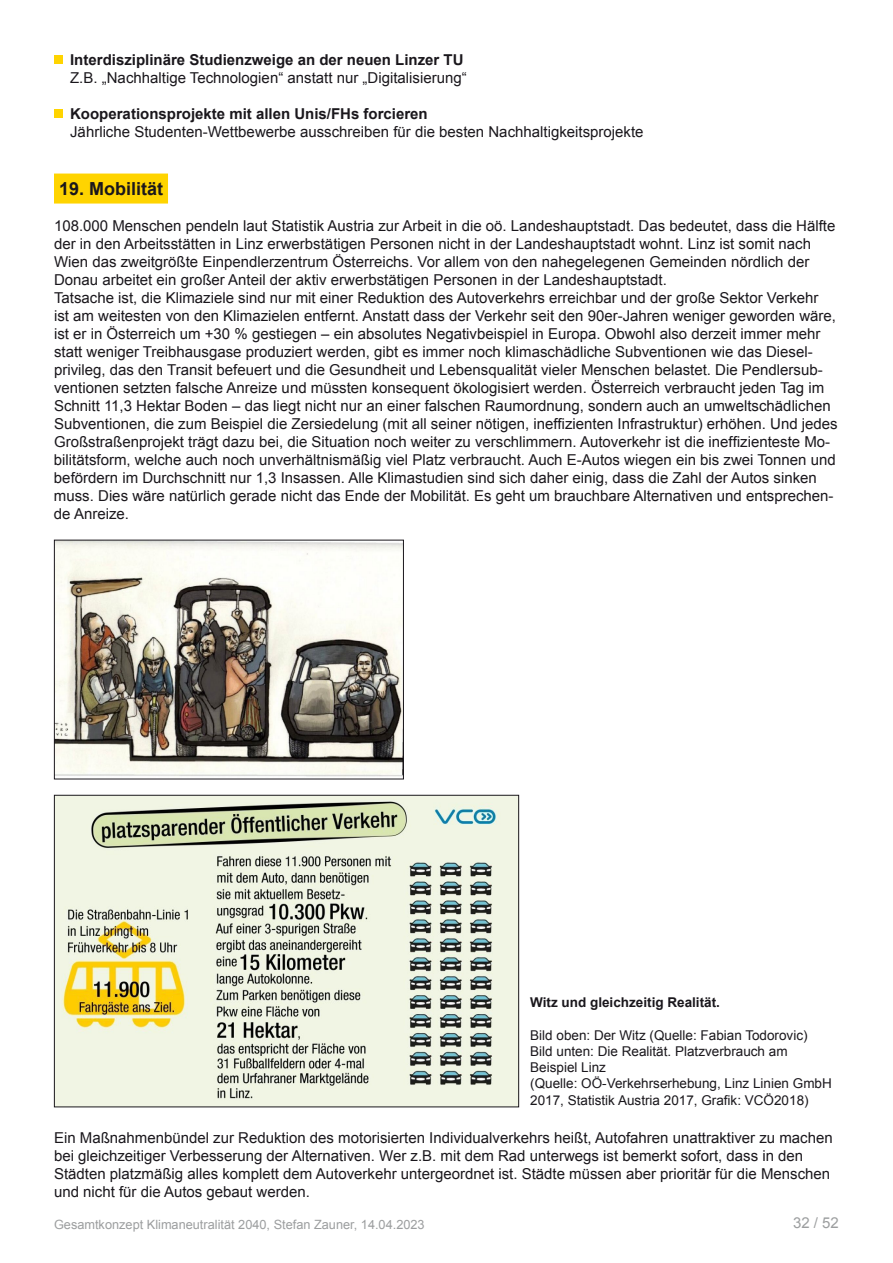
<style>
.page{position:relative;width:893px;height:1263px;background:#fff}
.page>*{position:absolute;margin:0;border:0;box-sizing:border-box;transform-origin:0 0}
.t1{font:700 18px "Arial";color:#1a171c}
.t2{font:15px/18px "Arial";color:#1a171c}
.t3{font:700 15px "Arial";color:#1a171c}
.t4{font:15px "Arial";color:#9c9e9f}
.t5{font:13.5px/16.2px "Arial";color:#1a171c}
.t6{font:700 13.5px "Arial";color:#1a171c}
.t7{font:12.75px "Arial";color:#9c9e9f}
</style>
<div class="page">
<div style="left:54px;top:174px;width:114px;height:30px;background:#ffd400"></div>
<div style="left:54px;top:55px;width:9px;height:8px;background:#ffd400"></div>
<div style="left:54px;top:109px;width:9px;height:8px;background:#ffd400"></div>
<img style="left:56px;top:797px;width:461px;height:308px">
<div style="left:54px;top:795px;width:465px;height:312px;border:1px solid #1a171c"></div>
<img style="left:56px;top:542px;width:346px;height:235px">
<div style="left:54px;top:540px;width:350px;height:239px;border:1px solid #1a171c"></div>
<p class="t3" style="left:70px;top:50px;width:395px">Interdisziplinäre Studienzweige an der neuen Linzer TU</p>
<p class="t2" style="left:70px;top:69px;width:398px">Z.B. „Nachhaltige Technologien“ anstatt nur „Digitalisierung“</p>
<p class="t3" style="left:70px;top:104px;width:359px">Kooperationsprojekte mit allen Unis/FHs forcieren</p>
<p class="t2" style="left:70px;top:123px;width:575px">Jährliche Studenten-Wettbewerbe ausschreiben für die besten Nachhaltigkeitsprojekte</p>
<p class="t1" style="left:59px;top:176px;width:106px">19. Mobilität</p>
<p class="t2" style="left:54px;top:216px;width:785px">108.000 Menschen pendeln laut Statistik Austria zur Arbeit in die oö. Landeshauptstadt. Das bedeutet, dass die Hälfte der in den Arbeitsstätten in Linz erwerbstätigen Personen nicht in der Landeshauptstadt wohnt. Linz ist somit nach Wien das zweitgrößte Einpendlerzentrum Österreichs. Vor allem von den nahegelegenen Gemeinden nördlich der Donau arbeitet ein großer Anteil der aktiv erwerbstätigen Personen in der Landeshauptstadt.<br>Tatsache ist, die Klimaziele sind nur mit einer Reduktion des Autoverkehrs erreichbar und der große Sektor Verkehr<br>ist am weitesten von den Klimazielen entfernt. Anstatt dass der Verkehr seit den 90er-Jahren weniger geworden wäre, ist er in Österreich um +30 % gestiegen – ein absolutes Negativbeispiel in Europa. Obwohl also derzeit immer mehr statt weniger Treibhausgase produziert werden, gibt es immer noch klimaschädliche Subventionen wie das Diesel&shy;privileg, das den Transit befeuert und die Gesundheit und Lebensqualität vieler Menschen belastet. Die Pendlersub&shy;ventionen setzten falsche Anreize und müssten konsequent ökologisiert werden. Österreich verbraucht jeden Tag im Schnitt 11,3 Hektar Boden – das liegt nicht nur an einer falschen Raumordnung, sondern auch an umweltschädlichen Subventionen, die zum Beispiel die Zersiedelung (mit all seiner nötigen, ineffizienten Infrastruktur) erhöhen. Und jedes Großstraßenprojekt trägt dazu bei, die Situation noch weiter zu verschlimmern. Autoverkehr ist die ineffizienteste Mo&shy;bilitätsform, welche auch noch unverhältnismäßig viel Platz verbraucht. Auch E-Autos wiegen ein bis zwei Tonnen und befördern im Durchschnitt nur 1,3 Insassen. Alle Klimastudien sind sich daher einig, dass die Zahl der Autos sinken muss. Dies wäre natürlich gerade nicht das Ende der Mobilität. Es geht um brauchbare Alternativen und entsprechen&shy;de Anreize.</p>
<p class="t6" style="left:530px;top:993px;width:191px">Witz und gleichzeitig Realität.</p>
<p class="t5" style="left:530px;top:1027px;width:303px">Bild oben: Der Witz (Quelle: Fabian Todorovic)<br>Bild unten: Die Realität. Platzverbrauch am Beispiel Linz<br>(Quelle: OÖ-Verkehrserhebung, Linz Linien GmbH 2017, Statistik Austria 2017, Grafik: VCÖ2018)</p>
<p class="t2" style="left:54px;top:1129px;width:780px">Ein Maßnahmenbündel zur Reduktion des motorisierten Individualverkehrs heißt, Autofahren unattraktiver zu machen bei gleichzeitiger Verbesserung der Alternativen. Wer z.B. mit dem Rad unterwegs ist bemerkt sofort, dass in den Städten platzmäßig alles komplett dem Autoverkehr untergeordnet ist. Städte müssen aber prioritär für die Menschen und nicht für die Autos gebaut werden.</p>
<p class="t7" style="left:54px;top:1216px;width:372px">Gesamtkonzept Klimaneutralität 2040, Stefan Zauner, 14.04.2023</p>
<p class="t4" style="left:793px;top:1213px;width:47px">32 / 52</p>
</div>
